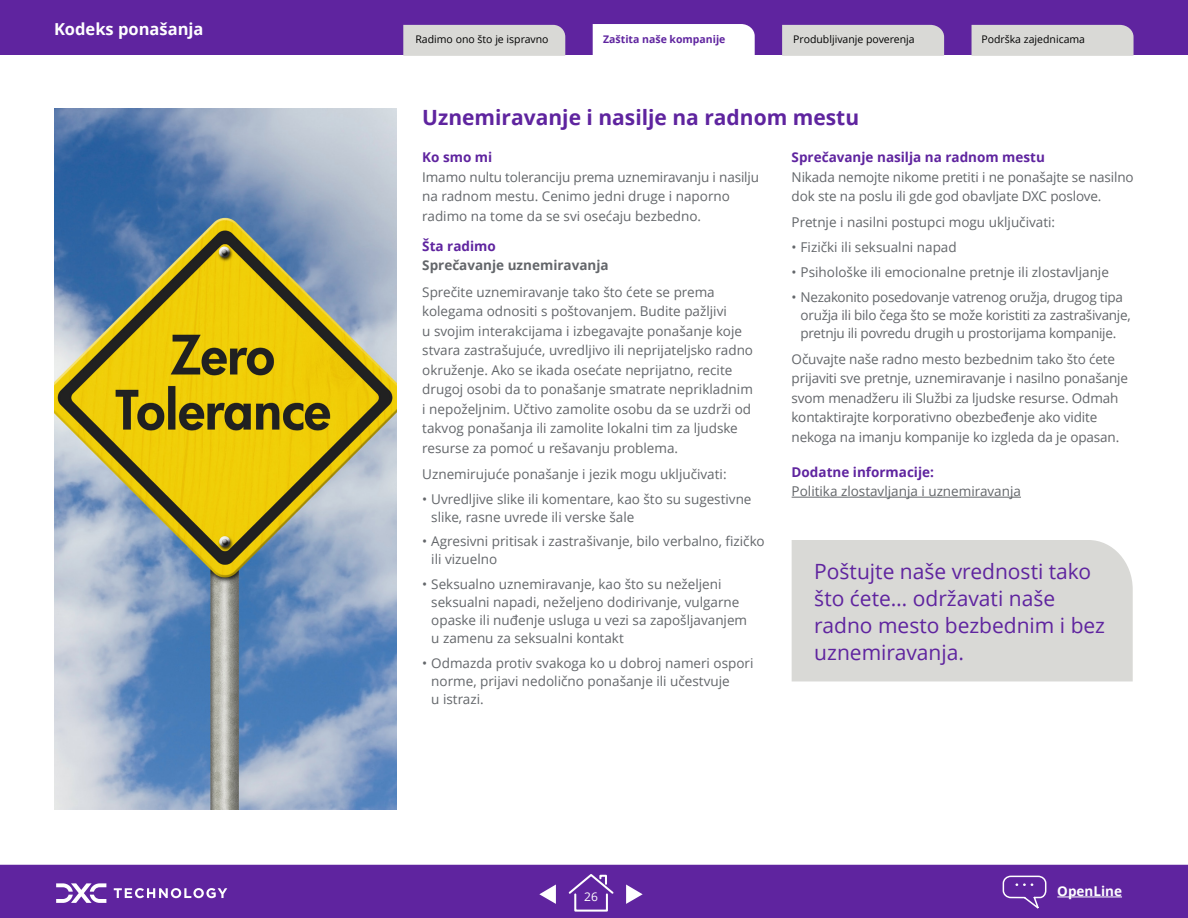
<style>
.page{position:relative;width:1188px;height:918px;background:#fff}
.page>*{position:absolute;margin:0;border:0;box-sizing:border-box;transform-origin:0 0}
.Small_quote_14_18_li{font:21px/27px "Open Sans";color:#5f249f}
.Body_subheadline_Wal{font:700 21px "Open Sans";color:#5f249f}
.t1{font:700 16.5px "Open Sans";color:#fff}
.Body_regular_9_13{font:13.5px/19.5px "Open Sans";color:#63666a}
.Body_regular_9_13-2{font:13.5px/18px "Open Sans";letter-spacing:-.02em;color:#63666a}
.Body_header_Walsheim{font:700 13.5px "Open Sans";color:#5f249f}
.Body_regular_9_13-3{font:700 13.5px "Open Sans";color:#63666a}
.t2{font:700 13.5px "Open Sans";color:#fff}
.t3{font:12px "Open Sans";color:#fff}
.Body_header_Walsheim-2{font:10.5px "Open Sans";color:#000}
.Tab_head_active_purp{font:700 10.5px "Open Sans";color:#5f249f}
</style>
<div class="page">
<div style="left:0;top:864px;width:1188px;height:54px;background:#5f249f"></div>
<svg style="left:567px;top:872px;width:48px;height:41px;background:#7543ac"></svg>
<hr style="left:1057px;top:897px;width:65px;height:1px;background:#fff">
<svg style="left:1002px;top:875px;width:45px;height:37px;background:#7340ab"></svg>
<svg style="left:114px;top:888px;width:113px;height:10px"></svg>
<svg style="left:56px;top:883px;width:50px;height:20px"></svg>
<div style="left:0;top:0;width:1188px;height:55px;background:#5f249f"></div>
<div style="left:593px;top:24px;width:162px;height:31px;background:#fff"></div>
<img style="left:54px;top:108px;width:342px;height:702px">
<hr style="left:792px;top:497px;width:229px;height:1px;background:#63666a">
<div style="left:792px;top:540px;width:341px;height:141px;background:#d9d9d6"></div>
<svg style="left:539px;top:885px;width:17px;height:19px"></svg>
<svg style="left:626px;top:885px;width:17px;height:19px"></svg>
<div style="left:403px;top:25px;width:162px;height:31px;background:#d9d9d6"></div>
<div style="left:782px;top:25px;width:162px;height:31px;background:#d9d9d6"></div>
<div style="left:972px;top:25px;width:162px;height:31px;background:#d9d9d6"></div>
<p class="t1" style="left:54px;top:18px;width:151px">Kodeks ponašanja</p>
<p class="Body_header_Walsheim-2" style="left:415px;top:32px;width:135px">Radimo ono što je ispravno</p>
<p class="Body_header_Walsheim-2" style="left:793px;top:32px;width:123px">Produbljivanje poverenja</p>
<p class="Body_header_Walsheim-2" style="left:981px;top:32px;width:105px">Podrška zajednicama</p>
<p class="Tab_head_active_purp" style="left:603px;top:32px;width:124px">Zaštita naše kompanije</p>
<p class="Body_subheadline_Wal" style="left:422px;top:103px;width:438px">Uznemiravanje i nasilje na radnom mestu</p>
<p class="Body_header_Walsheim" style="left:422px;top:148px;width:72px">Ko smo mi</p>
<p class="Body_regular_9_13" style="left:422px;top:167px;width:338px">Imamo nultu toleranciju prema uznemiravanju i nasilju na radnom mestu. Cenimo jedni druge i naporno radimo na tome da se svi osećaju bezbedno.</p>
<p class="Body_header_Walsheim" style="left:422px;top:236px;width:75px">Šta radimo</p>
<p class="Body_regular_9_13-3" style="left:422px;top:256px;width:188px">Sprečavanje uznemiravanja</p>
<p class="Body_regular_9_13" style="left:422px;top:282px;width:332px">Sprečite uznemiravanje tako što ćete se prema kolegama odnositi s poštovanjem. Budite pažljivi<br>u svojim interakcijama i izbegavajte ponašanje koje stvara zastrašujuće, uvredljivo ili neprijateljsko radno okruženje. Ako se ikada osećate neprijatno, recite drugoj osobi da to ponašanje smatrate neprikladnim i nepoželjnim. Učtivo zamolite osobu da se uzdrži od takvog ponašanja ili zamolite lokalni tim za ljudske resurse za pomoć u rešavanju problema.</p>
<p class="Body_regular_9_13" style="left:422px;top:464px;width:306px">Uznemirujuće ponašanje i jezik mogu uključivati:</p>
<p class="Body_regular_9_13" style="left:431px;top:489px;width:322px;line-height:18px;text-indent:-9px">• Uvredljive slike ili komentare, kao što su sugestivne slike, rasne uvrede ili verske šale</p>
<p class="Body_regular_9_13" style="left:431px;top:532px;width:335px;line-height:18px;text-indent:-9px">• Agresivni pritisak i zastrašivanje, bilo verbalno, fizičko ili vizuelno</p>
<p class="Body_regular_9_13" style="left:431px;top:575px;width:317px;line-height:18px;text-indent:-9px">• Seksualno uznemiravanje, kao što su neželjeni seksualni napadi, neželjeno dodirivanje, vulgarne opaske ili nuđenje usluga u vezi sa zapošljavanjem u zamenu za seksualni kontakt</p>
<p class="Body_regular_9_13" style="left:431px;top:654px;width:324px;line-height:18px;text-indent:-9px">• Odmazda protiv svakoga ko u dobroj nameri ospori norme, prijavi nedolično ponašanje ili učestvuje<br>u istrazi.</p>
<p class="Body_header_Walsheim" style="left:792px;top:148px;width:255px">Sprečavanje nasilja na radnom mestu</p>
<p class="Body_regular_9_13" style="left:792px;top:167px;width:344px">Nikada nemojte nikome pretiti i ne ponašajte se nasilno dok ste na poslu ili gde god obavljate DXC poslove.</p>
<p class="Body_regular_9_13" style="left:792px;top:212px;width:265px">Pretnje i nasilni postupci mogu uključivati:</p>
<p class="Body_regular_9_13" style="left:792px;top:237px;width:167px">• Fizički ili seksualni napad</p>
<p class="Body_regular_9_13" style="left:792px;top:262px;width:319px">• Psihološke ili emocionalne pretnje ili zlostavljanje</p>
<p class="Body_regular_9_13-2" style="left:801px;top:287px;width:332px;text-indent:-9px">• Nezakonito posedovanje vatrenog oružja, drugog tipa oružja ili bilo čega što se može koristiti za zastrašivanje, pretnju ili povredu drugih u prostorijama kompanije.</p>
<p class="Body_regular_9_13" style="left:792px;top:349px;width:338px">Očuvajte naše radno mesto bezbednim tako što ćete prijaviti sve pretnje, uznemiravanje i nasilno ponašanje svom menadžeru ili Službi za ljudske resurse. Odmah kontaktirajte korporativno obezbeđenje ako vidite nekoga na imanju kompanije ko izgleda da je opasan.</p>
<p class="Body_header_Walsheim" style="left:792px;top:462px;width:144px">Dodatne informacije:</p>
<p class="Body_regular_9_13" style="left:792px;top:481px;width:231px">Politika zlostavljanja i uznemiravanja</p>
<p class="Small_quote_14_18_li" style="left:814px;top:557px;width:292px">Poštujte naše vrednosti tako što ćete… održavati naše radno mesto bezbednim i bez uznemiravanja.</p>
<p class="t3" style="left:584px;top:888px;width:15px">26</p>
<p class="t2" style="left:1057px;top:881px;width:66px">OpenLine</p>
</div>
